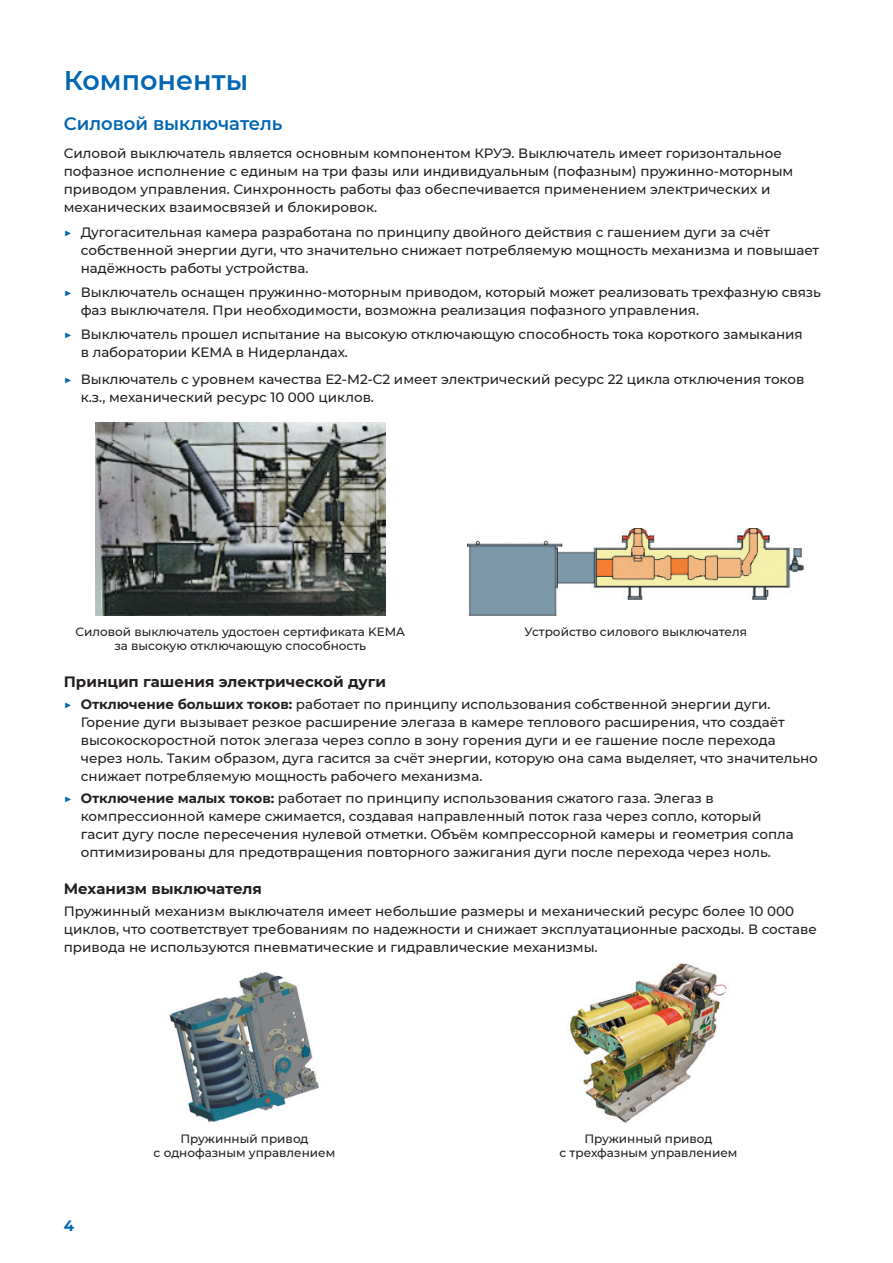
<style>
.page{position:relative;width:893px;height:1263px;background:#fff}
.page>*{position:absolute;margin:0;border:0;box-sizing:border-box;transform-origin:0 0}
.t1{font:600 27px "Montserrat";color:#0166b3}
.t2{font:600 18px "Montserrat";color:#0166b3}
.t3{font:700 15px "Montserrat";color:#231f20}
.t4{font:700 15px "Montserrat";color:#0166b3}
.t5{font:500 13.5px/18px "Montserrat";color:#231f20}
.t6{font:500 12px/14.4px "Montserrat";color:#231f20;text-align:center}
.s1{color:#0166b3}
.s2{font-weight:700}
</style>
<div class="page">
<img style="left:95px;top:422px;width:290px;height:194px">
<img style="left:468px;top:528px;width:336px;height:88px">
<img style="left:169px;top:972px;width:150px;height:150px">
<img style="left:569px;top:964px;width:158px;height:159px">
<h1 class="t1" style="left:64px;top:61px;width:186px">Компоненты</h1>
<h2 class="t2" style="left:64px;top:111px;width:220px">Силовой выключатель</h2>
<p class="t5" style="left:64px;top:144px;width:731px">Силовой выключатель является основным компонентом КРУЭ. Выключатель имеет горизонтальное пофазное исполнение с единым на три фазы или индивидуальным (пофазным) пружинно-моторным приводом управления. Синхронность работы фаз обеспечивается применением электрических и механических взаимосвязей и блокировок.</p>
<p class="t5" style="left:81px;top:222px;width:740px;text-indent:-17px"><span class="s1">▶</span> Дугогасительная камера разработана по принципу двойного действия с гашением дуги за счёт собственной энергии дуги, что значительно снижает потребляемую мощность механизма и повышает надёжность работы устройства.</p>
<p class="t5" style="left:81px;top:283px;width:742px;text-indent:-17px"><span class="s1">▶</span> Выключатель оснащен пружинно-моторным приводом, который может реализовать трехфазную связь фаз выключателя. При необходимости, возможна реализация пофазного управления.</p>
<p class="t5" style="left:81px;top:325px;width:724px;text-indent:-17px"><span class="s1">▶</span> Выключатель прошел испытание на высокую отключающую способность тока короткого замыкания в лаборатории KEMA в Нидерландах.</p>
<p class="t5" style="left:81px;top:370px;width:725px;text-indent:-17px"><span class="s1">▶</span> Выключатель с уровнем качества E2-M2-C2 имеет электрический ресурс 22 цикла отключения токов к.з., механический ресурс 10 000 циклов.</p>
<p class="t6" style="left:75px;top:624px;width:331px">Силовой выключатель удостоен сертификата KEMA за высокую отключающую способность</p>
<p class="t6" style="left:524px;top:624px;width:224px">Устройство силового выключателя</p>
<p class="t3" style="left:64px;top:670px;width:324px">Принцип гашения электрической дуги</p>
<p class="t5" style="left:81px;top:694px;width:739px;text-indent:-17px"><span class="s1">▶</span> <span class="s2">Отключение больших токов:</span> работает по принципу использования собственной энергии дуги.<br>Горение дуги вызывает резкое расширение элегаза в камере теплового расширения, что создаёт высокоскоростной поток элегаза через сопло в зону горения дуги и ее гашение после перехода через ноль. Таким образом, дуга гасится за счёт энергии, которую она сама выделяет, что значительно снижает потребляемую мощность рабочего механизма.</p>
<p class="t5" style="left:81px;top:789px;width:714px;text-indent:-17px"><span class="s1">▶</span> <span class="s2">Отключение малых токов:</span> работает по принципу использования сжатого газа. Элегаз в компрессионной камере сжимается, создавая направленный поток газа через сопло, который гасит дугу после пересечения нулевой отметки. Объём компрессорной камеры и геометрия сопла оптимизированы для предотвращения повторного зажигания дуги после перехода через ноль.</p>
<p class="t3" style="left:64px;top:877px;width:200px">Механизм выключателя</p>
<p class="t5" style="left:64px;top:902px;width:755px">Пружинный механизм выключателя имеет небольшие размеры и механический ресурс более 10 000 циклов, что соответствует требованиям по надежности и снижает эксплуатационные расходы. В составе привода не используются пневматические и гидравлические механизмы.</p>
<p class="t4" style="left:64px;top:1214px;width:12px">4</p>
<p class="t6" style="left:154px;top:1131px;width:183px">Пружинный привод<br>с однофазным управлением</p>
<p class="t6" style="left:559px;top:1131px;width:180px">Пружинный привод<br>с трехфазным управлением</p>
</div>
